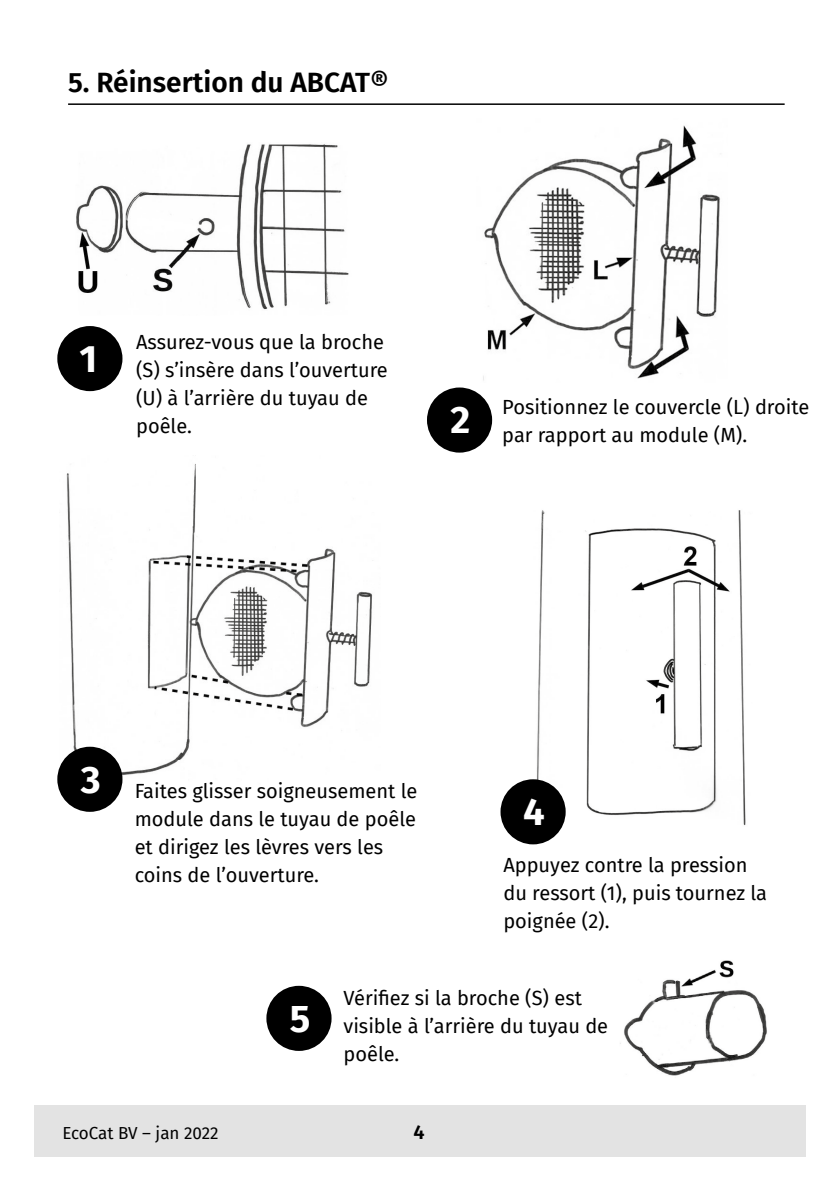
<style>
.page{position:relative;width:840px;height:1191px;background:#fff}
.page>*{position:absolute;margin:0;border:0;box-sizing:border-box;transform-origin:0 0}
.t1{font:700 38.4px "Fira Sans";color:#fff}
.t2{font:600 28px "Fira Sans";color:#000}
.t3{font:20px/28px "Fira Sans";color:#000}
.t4{font:600 20px "Fira Sans";color:#000}
.t5{font:17px "Fira Sans";color:#000}
</style>
<div class="page">
<img style="left:483px;top:125px;width:237px;height:256px">
<hr style="left:68px;top:103px;width:716px;height:2px;background:#000">
<img style="left:76px;top:144px;width:273px;height:166px">
<img style="left:66px;top:464px;width:307px;height:323px">
<img style="left:537px;top:510px;width:209px;height:317px">
<img style="left:620px;top:960px;width:147px;height:116px">
<div style="left:34px;top:1106px;width:771px;height:51px;background:#e3e3e3"></div>
<div style="left:57px;top:326px;width:65px;height:65px;background:#000;border-radius:50%"></div>
<div style="left:427px;top:387px;width:65px;height:65px;background:#000;border-radius:50%"></div>
<div style="left:57px;top:746px;width:65px;height:66px;background:#000;border-radius:50%"></div>
<div style="left:500px;top:779px;width:65px;height:65px;background:#000;border-radius:50%"></div>
<div style="left:266px;top:985px;width:65px;height:66px;background:#000;border-radius:50%"></div>
<h2 class="t2" style="left:68px;top:59px;width:321px">5. Réinsertion du ABCAT®</h2>
<h1 class="t1" style="left:79px;top:326px;width:19px">1</h1>
<p class="t3" style="left:136px;top:327px;width:253px">Assurez-vous que la broche (S) s’insère dans l’ouverture (U) à l’arrière du tuyau de poêle.</p>
<h1 class="t1" style="left:450px;top:387px;width:21px">2</h1>
<p class="t3" style="left:502px;top:392px;width:308px">Positionnez le couvercle (L) droite par rapport au module (M).</p>
<h1 class="t1" style="left:81px;top:747px;width:21px">3</h1>
<p class="t3" style="left:135px;top:776px;width:284px">Faites glisser soigneusement le module dans le tuyau de poêle et dirigez les lèvres vers les coins de l’ouverture.</p>
<h1 class="t1" style="left:523px;top:779px;width:23px">4</h1>
<p class="t3" style="left:503px;top:850px;width:265px">Appuyez contre la pression du ressort (1), puis tournez la poignée (2).</p>
<h1 class="t1" style="left:289px;top:986px;width:22px">5</h1>
<p class="t3" style="left:343px;top:983px;width:266px">Vérifiez si la broche (S) est visible à l’arrière du tuyau de poêle.</p>
<p class="t5" style="left:62px;top:1120px;width:158px">EcoCat BV – jan 2022</p>
<p class="t4" style="left:413px;top:1115px;width:13px">4</p>
</div>
